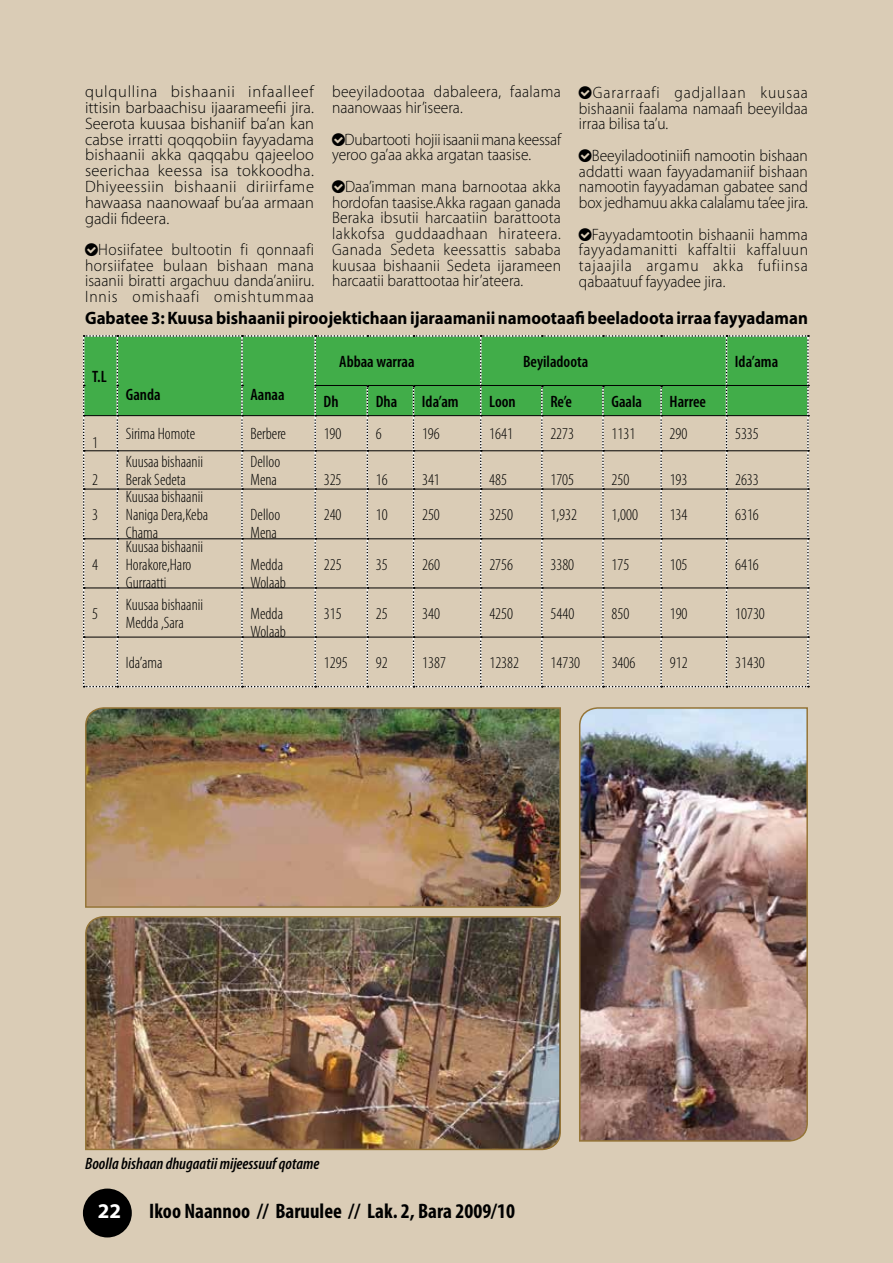
<style>
.page{position:relative;width:893px;height:1263px;background:#daccb6}
.page>*{position:absolute;margin:0;border:0;box-sizing:border-box;transform-origin:0 0}
.t1{font:700 condensed 21px "Myriad Pro";color:#000}
.t2{font:700 21px "Myriad Pro";color:#fff}
.t3{font:700 18px "Myriad Pro";color:#000;scale:.94 1}
.t4{font:300 16.5px/15.8px "Myriad Pro";color:#000;text-align:justify;scale:.94 1}
.t5{font:300 condensed 16.5px/18px "Myriad Pro";color:#000}
.t6{font:300 16.5px/15.8px "Myriad Pro";color:#000;text-align:justify}
.t7{font:600 condensed 16.5px "Myriad Pro";color:#000}
.t8{font:300 16.5px/15.8px "Myriad Pro";letter-spacing:.025em;color:#000;scale:.94 1}
.t9{font:italic 600 condensed 16.5px "Myriad Pro";color:#000}
</style>
<div class="page">
<div style="left:83px;top:1188px;width:49px;height:49px;background:#000;border-radius:50%"></div>
<img style="left:85px;top:707px;width:476px;height:201px">
<img style="left:85px;top:916px;width:476px;height:235px">
<img style="left:579px;top:707px;width:229px;height:435px">
<svg style="left:83px;top:335px;width:726px;height:352px"></svg>
<p class="t6" style="left:85px;top:84px;width:231px">qulqullina bishaanii infaalleef ittisin barbaachisu ijaarameefii jira.<br>Seerota kuusaa bishaniif ba’an kan cabse irratti qoqqobiin fayyadama bishaanii akka qaqqabu qajeeloo seerichaa keessa isa tokkoodha.<br>Dhiyeessiin bishaanii diriirfame hawaasa naanowaaf bu’aa armaan gadii fideera.</p>
<p class="t4" style="left:85px;top:241px;width:245px;text-indent:13px">Hosiifatee bultootin fi qonnaafi horsiifatee bulaan bishaan mana isaanii biratti argachuu danda’aniiru.<br>Innis omishaafi omishtummaa</p>
<p class="t8" style="left:332px;top:84px;width:245px">beeyiladootaa dabaleera, faalama naanowaas hir’iseera.</p>
<p class="t4" style="left:332px;top:131px;width:245px;text-indent:13px">Dubartooti hojii isaanii mana keessaf yeroo ga’aa akka argatan taasise.</p>
<p class="t4" style="left:332px;top:178px;width:245px;text-indent:13px">Daa’imman mana barnootaa akka hordofan taasise.Akka ragaan ganada Beraka ibsutii harcaatiin barattoota lakkofsa guddaadhaan hirateera.<br>Ganada Sedeta keessattis sababa kuusaa bishaanii Sedeta ijarameen harcaatii barattootaa hir’ateera.</p>
<p class="t4" style="left:579px;top:84px;width:245px;text-indent:14px">Gararraafi gadjallaan kuusaa bishaanii faalama namaafi beeyildaa irraa bilisa ta’u.</p>
<p class="t4" style="left:579px;top:147px;width:245px;text-indent:13px">Beeyiladootiniifi namootin bishaan addatti waan fayyadamaniif bishaan namootin fayyadaman gabatee sand box jedhamuu akka calalamu ta’ee jira.</p>
<p class="t4" style="left:579px;top:226px;width:245px;text-indent:13px">Fayyadamtootin bishaanii hamma fayyadamanitti kaffaltii kaffaluun tajaajila argamu akka fufiinsa qabaatuuf fayyadee jira.</p>
<p class="t3" style="left:85px;top:306px;width:771px">Gabatee 3: Kuusa bishaanii piroojektichaan ijaraamanii namootaafi beeladoota irraa fayyadaman</p>
<p class="t7" style="left:92px;top:366px;width:16px">T.L</p>
<p class="t5" style="left:92px;top:434px;width:7px">1</p>
<p class="t5" style="left:92px;top:471px;width:7px">2</p>
<p class="t5" style="left:92px;top:506px;width:7px">3</p>
<p class="t5" style="left:92px;top:555px;width:7px">4</p>
<p class="t7" style="left:126px;top:384px;width:36px">Ganda</p>
<p class="t7" style="left:250px;top:384px;width:36px">Aanaa</p>
<p class="t7" style="left:339px;top:351px;width:77px">Abbaa warraa</p>
<p class="t7" style="left:523px;top:351px;width:67px">Beyiladoota</p>
<p class="t7" style="left:735px;top:351px;width:45px">Ida’ama</p>
<p class="t7" style="left:324px;top:391px;width:16px">Dh</p>
<p class="t7" style="left:376px;top:391px;width:23px">Dha</p>
<p class="t7" style="left:422px;top:391px;width:38px">Ida’am</p>
<p class="t7" style="left:489px;top:391px;width:28px">Loon</p>
<p class="t7" style="left:550px;top:391px;width:23px">Re’e</p>
<p class="t7" style="left:611px;top:391px;width:32px">Gaala</p>
<p class="t7" style="left:670px;top:391px;width:38px">Harree</p>
<p class="t5" style="left:126px;top:425px;width:71px">Sirima Homote</p>
<p class="t5" style="left:250px;top:425px;width:37px">Berbere</p>
<p class="t5" style="left:324px;top:425px;width:19px">190</p>
<p class="t5" style="left:376px;top:425px;width:7px">6</p>
<p class="t5" style="left:422px;top:425px;width:19px">196</p>
<p class="t5" style="left:489px;top:425px;width:25px">1641</p>
<p class="t5" style="left:550px;top:425px;width:25px">2273</p>
<p class="t5" style="left:611px;top:425px;width:25px">1131</p>
<p class="t5" style="left:670px;top:425px;width:19px">290</p>
<p class="t5" style="left:735px;top:425px;width:25px">5335</p>
<p class="t5" style="left:126px;top:453px;width:79px">Kuusaa bishaanii<br>Berak Sedeta</p>
<p class="t5" style="left:251px;top:453px;width:31px">Delloo<br>Mena</p>
<p class="t5" style="left:324px;top:471px;width:19px">325</p>
<p class="t5" style="left:376px;top:471px;width:13px">16</p>
<p class="t5" style="left:422px;top:471px;width:19px">341</p>
<p class="t5" style="left:489px;top:471px;width:19px">485</p>
<p class="t5" style="left:550px;top:471px;width:25px">1705</p>
<p class="t5" style="left:611px;top:471px;width:19px">250</p>
<p class="t5" style="left:670px;top:471px;width:19px">193</p>
<p class="t5" style="left:735px;top:471px;width:25px">2633</p>
<p class="t5" style="left:126px;top:488px;width:84px">Kuusaa bishaanii<br>Naniga Dera,Keba<br>Chama</p>
<p class="t5" style="left:126px;top:537px;width:79px">Kuusaa bishaanii<br>Horakore,Haro<br>Gurraatti</p>
<p class="t5" style="left:251px;top:506px;width:31px">Delloo<br>Mena</p>
<p class="t5" style="left:324px;top:506px;width:19px">240</p>
<p class="t5" style="left:376px;top:506px;width:13px">10</p>
<p class="t5" style="left:422px;top:506px;width:19px">250</p>
<p class="t5" style="left:489px;top:506px;width:25px">3250</p>
<p class="t5" style="left:550px;top:506px;width:28px">1,932</p>
<p class="t5" style="left:612px;top:506px;width:28px">1,000</p>
<p class="t5" style="left:670px;top:506px;width:19px">134</p>
<p class="t5" style="left:735px;top:506px;width:25px">6316</p>
<p class="t5" style="left:251px;top:555px;width:37px">Medda<br>Wolaab</p>
<p class="t5" style="left:324px;top:555px;width:19px">225</p>
<p class="t5" style="left:376px;top:555px;width:13px">35</p>
<p class="t5" style="left:422px;top:555px;width:19px">260</p>
<p class="t5" style="left:489px;top:555px;width:25px">2756</p>
<p class="t5" style="left:550px;top:555px;width:25px">3380</p>
<p class="t5" style="left:612px;top:555px;width:19px">175</p>
<p class="t5" style="left:670px;top:555px;width:19px">105</p>
<p class="t5" style="left:735px;top:555px;width:25px">6416</p>
<p class="t5" style="left:92px;top:604px;width:7px">5</p>
<p class="t5" style="left:126px;top:595px;width:79px">Kuusaa bishaanii<br>Medda ,Sara</p>
<p class="t5" style="left:251px;top:604px;width:37px">Medda<br>Wolaab</p>
<p class="t5" style="left:324px;top:604px;width:19px">315</p>
<p class="t5" style="left:376px;top:604px;width:13px">25</p>
<p class="t5" style="left:422px;top:604px;width:19px">340</p>
<p class="t5" style="left:489px;top:604px;width:25px">4250</p>
<p class="t5" style="left:550px;top:604px;width:25px">5440</p>
<p class="t5" style="left:612px;top:604px;width:19px">850</p>
<p class="t5" style="left:670px;top:604px;width:19px">190</p>
<p class="t5" style="left:735px;top:604px;width:31px">10730</p>
<p class="t5" style="left:126px;top:653px;width:38px">Ida’ama</p>
<p class="t5" style="left:324px;top:653px;width:25px">1295</p>
<p class="t5" style="left:376px;top:653px;width:13px">92</p>
<p class="t5" style="left:422px;top:653px;width:25px">1387</p>
<p class="t5" style="left:489px;top:653px;width:31px">12382</p>
<p class="t5" style="left:550px;top:653px;width:31px">14730</p>
<p class="t5" style="left:612px;top:653px;width:25px">3406</p>
<p class="t5" style="left:670px;top:653px;width:19px">912</p>
<p class="t5" style="left:735px;top:653px;width:31px">31430</p>
<p class="t9" style="left:85px;top:1153px;width:236px">Boolla bishaan dhugaatii mijeessuuf qotame</p>
<p class="t2" style="left:98px;top:1197px;width:25px">22</p>
<p class="t1" style="left:149px;top:1198px;width:367px">Ikoo Naannoo // Baruulee // Lak. 2, Bara 2009/10</p>
</div>
